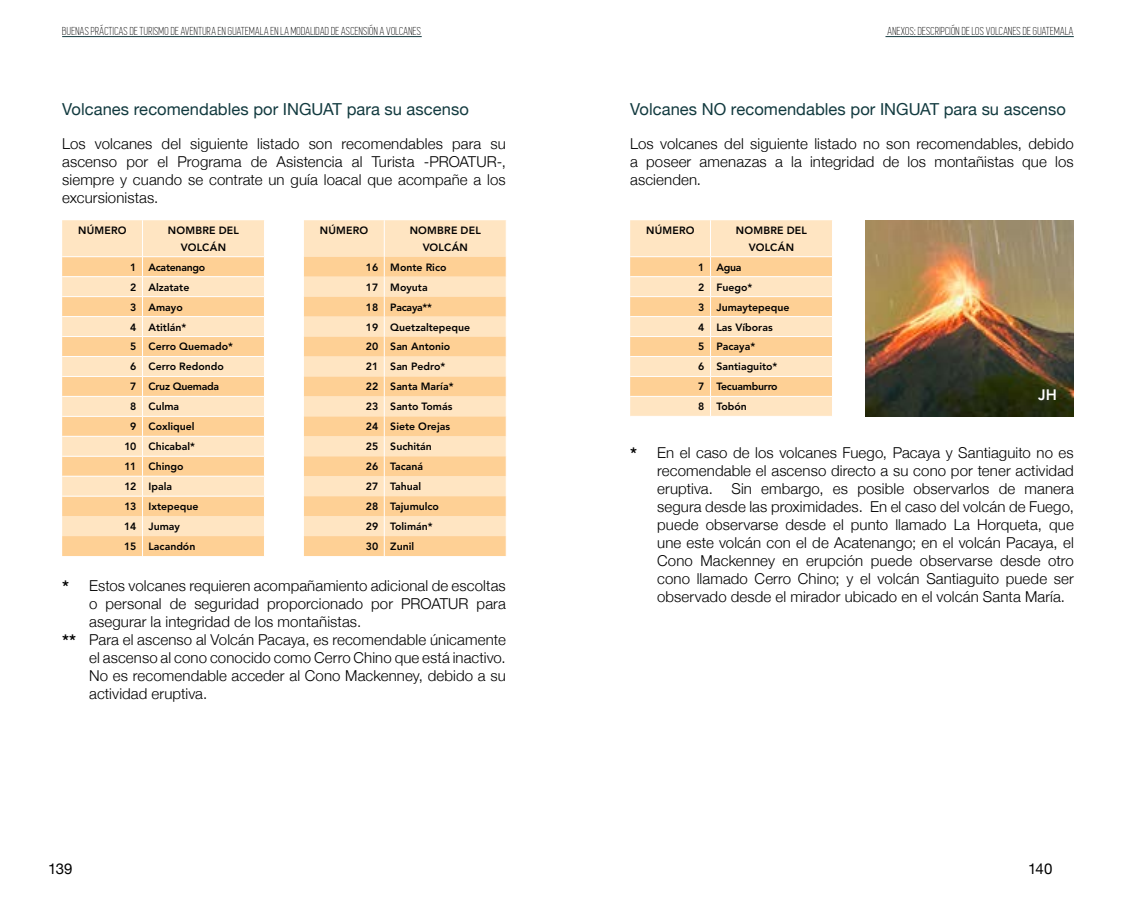
<style>
.page{position:relative;width:1136px;height:915px;background:#fff}
.page>*{position:absolute;margin:0;border:0;box-sizing:border-box;transform-origin:0 0}
.t1{font:16.5px "Helvetica Neue";letter-spacing:.005em;color:#123a3f}
.t2{font:300 15px/18px "Helvetica Neue";letter-spacing:.01em;color:#000;text-align:justify}
.t3{font:15px "Helvetica Neue";letter-spacing:-.025em;color:#000}
.t4{font:800 15px "Avenir LT Std";color:#fff}
.t5{font:12px "Simplifica";letter-spacing:.02em;color:#000}
.t6{font:800 10.5px/20px "Avenir LT Std";color:#000}
.t7{font:800 10.5px/16.5px "Avenir LT Std";letter-spacing:.02em;color:#000;text-align:center}
.t8{font:800 10.5px "Avenir LT Std";letter-spacing:-.025em;color:#000}
.s1{font-family:"Avenir LT Std";font-weight:800}
</style>
<div class="page">
<hr style="left:885px;top:36px;width:188px;height:1px;background:#123a3f">
<hr style="left:62px;top:36px;width:359px;height:1px;background:#123a3f">
<div style="left:62px;top:220px;width:202px;height:36px;background:#ffe5c2"></div>
<svg style="left:62px;top:257px;width:202px;height:299px;background:#fedaab"></svg>
<hr style="left:142px;top:220px;width:1px;height:36px;background:#fff">
<hr style="left:62px;top:276px;width:80px;height:1px;background:#fff">
<hr style="left:142px;top:276px;width:123px;height:1px;background:#fff">
<hr style="left:62px;top:296px;width:80px;height:1px;background:#fff">
<hr style="left:142px;top:296px;width:123px;height:1px;background:#fff">
<hr style="left:62px;top:316px;width:80px;height:1px;background:#fff">
<hr style="left:142px;top:316px;width:123px;height:1px;background:#fff">
<hr style="left:62px;top:336px;width:80px;height:1px;background:#fff">
<hr style="left:142px;top:336px;width:123px;height:1px;background:#fff">
<hr style="left:62px;top:356px;width:80px;height:1px;background:#fff">
<hr style="left:142px;top:356px;width:123px;height:1px;background:#fff">
<hr style="left:62px;top:376px;width:80px;height:1px;background:#fff">
<hr style="left:142px;top:376px;width:123px;height:1px;background:#fff">
<hr style="left:62px;top:396px;width:80px;height:1px;background:#fff">
<hr style="left:142px;top:396px;width:123px;height:1px;background:#fff">
<hr style="left:62px;top:416px;width:80px;height:1px;background:#fff">
<hr style="left:142px;top:416px;width:123px;height:1px;background:#fff">
<hr style="left:62px;top:436px;width:80px;height:1px;background:#fff">
<hr style="left:142px;top:436px;width:123px;height:1px;background:#fff">
<hr style="left:62px;top:455px;width:80px;height:1px;background:#fff">
<hr style="left:142px;top:455px;width:123px;height:1px;background:#fff">
<hr style="left:62px;top:475px;width:80px;height:1px;background:#fff">
<hr style="left:142px;top:475px;width:123px;height:1px;background:#fff">
<hr style="left:62px;top:495px;width:80px;height:1px;background:#fff">
<hr style="left:142px;top:495px;width:123px;height:1px;background:#fff">
<svg style="left:142px;top:257px;width:1px;height:299px"></svg>
<div style="left:304px;top:220px;width:202px;height:36px;background:#ffe5c2"></div>
<svg style="left:304px;top:256px;width:202px;height:300px;background:#fedaaa"></svg>
<hr style="left:384px;top:220px;width:1px;height:36px;background:#fff">
<svg style="left:384px;top:256px;width:1px;height:300px"></svg>
<svg style="left:630px;top:220px;width:202px;height:196px;background:#fedeb3"></svg>
<img style="left:865px;top:220px;width:208px;height:196px">
<p class="t5" style="left:62px;top:25px;width:360px">BUENAS PRÁCTICAS DE TURISMO DE AVENTURA EN GUATEMALA EN LA MODALIDAD DE ASCENSIÓN A VOLCANES</p>
<p class="t1" style="left:62px;top:97px;width:408px">Volcanes recomendables por INGUAT para su ascenso</p>
<p class="t2" style="left:62px;top:134px;width:445px">Los volcanes del siguiente listado son recomendables para su ascenso por el Programa de Asistencia al Turista -PROATUR-, siempre y cuando se contrate un guía loacal que acompañe a los excursionistas.</p>
<p class="t6" style="left:78px;top:220px;width:50px">NÚMERO</p>
<p class="t7" style="left:168px;top:222px;width:73px">NOMBRE DEL<br>VOLCÁN</p>
<p class="t8" style="left:130px;top:261px;width:76px">1 Acatenango</p>
<p class="t6" style="left:130px;top:277px;width:61px">2 Alzatate</p>
<p class="t6" style="left:130px;top:297px;width:54px">3 Amayo</p>
<p class="t6" style="left:130px;top:317px;width:57px">4 Atitlán*</p>
<p class="t6" style="left:130px;top:337px;width:104px">5 Cerro Quemado*</p>
<p class="t6" style="left:130px;top:357px;width:95px">6 Cerro Redondo</p>
<p class="t8" style="left:130px;top:380px;width:90px">7 Cruz Quemada</p>
<p class="t6" style="left:130px;top:396px;width:50px">8 Culma</p>
<p class="t6" style="left:130px;top:416px;width:66px">9 Coxliquel</p>
<p class="t6" style="left:124px;top:436px;width:72px">10 Chicabal*</p>
<p class="t6" style="left:124px;top:456px;width:61px">11 Chingo</p>
<p class="t6" style="left:124px;top:476px;width:49px">12 Ipala</p>
<p class="t6" style="left:124px;top:496px;width:76px">13 Ixtepeque</p>
<p class="t6" style="left:124px;top:516px;width:57px">14 Jumay</p>
<p class="t6" style="left:124px;top:536px;width:73px">15 Lacandón</p>
<p class="t6" style="left:320px;top:220px;width:50px">NÚMERO</p>
<p class="t7" style="left:409px;top:222px;width:73px">NOMBRE DEL<br>VOLCÁN</p>
<p class="t6" style="left:366px;top:257px;width:106px">16 Monte Rico<br>17 Moyuta<br>18 Pacaya**<br>19 Quetzaltepeque<br>20 San Antonio<br>21 San Pedro*<br>22 Santa María*<br>23 Santo Tomás<br>24 Siete Orejas<br>25 Suchitán<br>26 Tacaná<br>27 Tahual<br>28 Tajumulco<br>29 Tolimán*<br>30 Zunil</p>
<p class="t2" style="left:62px;top:575px;width:445px"><span class="s1">*</span> Estos volcanes requieren acompañamiento adicional de escoltas</p>
<p class="t2" style="left:89px;top:593px;width:418px">o personal de seguridad proporcionado por PROATUR para</p>
<p class="t2" style="left:89px;top:611px;width:273px">asegurar la integridad de los montañistas.</p>
<p class="t2" style="left:62px;top:629px;width:445px"><span class="s1">**</span> Para el ascenso al Volcán Pacaya, es recomendable únicamente</p>
<p class="t2" style="left:89px;top:647px;width:418px">el ascenso al cono conocido como Cerro Chino que está inactivo.</p>
<p class="t2" style="left:89px;top:665px;width:418px">No es recomendable acceder al Cono Mackenney, debido a su</p>
<p class="t2" style="left:89px;top:683px;width:120px">actividad eruptiva.</p>
<p class="t5" style="left:887px;top:25px;width:187px">ANEXOS: DESCRIPCIÓN DE LOS VOLCANES DE GUATEMALA</p>
<p class="t1" style="left:630px;top:97px;width:437px">Volcanes NO recomendables por INGUAT para su ascenso</p>
<p class="t2" style="left:630px;top:134px;width:445px">Los volcanes del siguiente listado no son recomendables, debido a poseer amenazas a la integridad de los montañistas que los ascienden.</p>
<p class="t6" style="left:646px;top:220px;width:50px">NÚMERO</p>
<p class="t7" style="left:735px;top:222px;width:73px">NOMBRE DEL<br>VOLCÁN</p>
<p class="t6" style="left:698px;top:257px;width:93px">1 Agua<br>2 Fuego*<br>3 Jumaytepeque<br>4 Las Víboras<br>5 Pacaya*<br>6 Santiaguito*<br>7 Tecuamburro<br>8 Tobón</p>
<p class="t4" style="left:1037px;top:386px;width:20px">JH</p>
<p class="t2" style="left:657px;top:442px;width:418px;text-indent:-27px"><span class="s1">*</span> En el caso de los volcanes Fuego, Pacaya y Santiaguito no es recomendable el ascenso directo a su cono por tener actividad eruptiva. Sin embargo, es posible observarlos de manera segura desde las proximidades. En el caso del volcán de Fuego, puede observarse desde el punto llamado La Horqueta, que une este volcán con el de Acatenango; en el volcán Pacaya, el Cono Mackenney en erupción puede observarse desde otro cono llamado Cerro Chino; y el volcán Santiaguito puede ser observado desde el mirador ubicado en el volcán Santa María.</p>
<p class="t3" style="left:48px;top:857px;width:26px">139</p>
<p class="t3" style="left:1028px;top:857px;width:26px">140</p>
</div>
